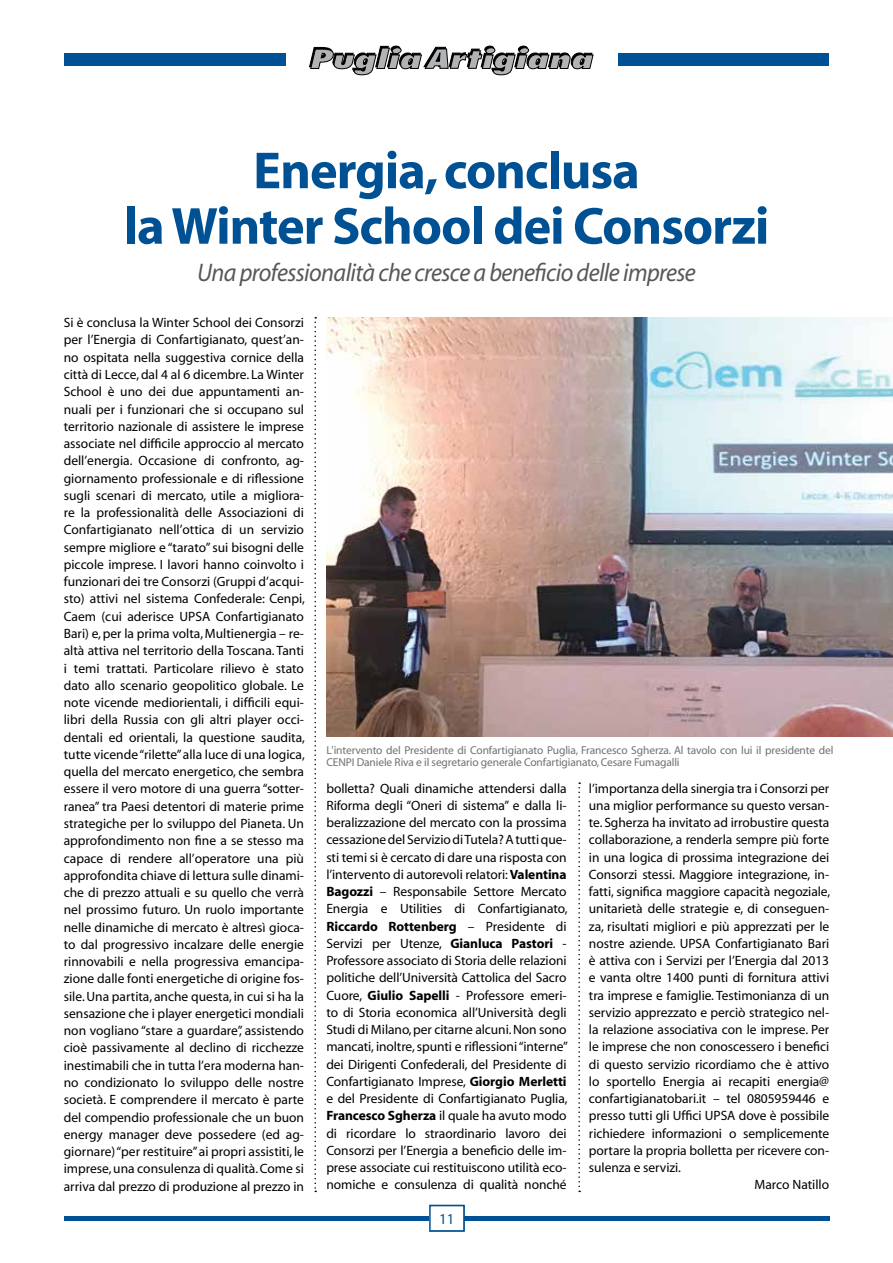
<style>
.page{position:relative;width:893px;height:1263px;background:#fff}
.page>*{position:absolute;margin:0;border:0;box-sizing:border-box;transform-origin:0 0}
.t1{font:700 52.5px/55.5px "Myriad";letter-spacing:-.02em;color:#005193;text-align:center}
.t2{font:italic 25.5px "Myriad";letter-spacing:-.025em;color:#58585a;scale:.95 1}
.t3{font:15px "Myriad";color:#005193}
.t4{font:13.5px/17.2px "Myriad";letter-spacing:-.005em;color:#000;text-align:justify}
.t5{font:11.4px/12px "Myriad";letter-spacing:-.01em;color:#707172}
.s1{font-weight:700}
</style>
<div class="page">
<div style="left:64px;top:1216px;width:766px;height:5px;background:#005193"></div>
<div style="left:64px;top:53px;width:222px;height:13px;background:#005193"></div>
<div style="left:618px;top:53px;width:211px;height:13px;background:#005193"></div>
<div style="left:430px;top:1205px;width:34px;height:26px;background:#fff"></div>
<div style="left:429px;top:1205px;width:36px;height:26px;border:2px solid #005193"></div>
<svg style="left:309px;top:46px;width:284px;height:29px"></svg>
<svg style="left:314px;top:317px;width:2px;height:875px"></svg>
<svg style="left:578px;top:782px;width:2px;height:410px"></svg>
<img style="left:326px;top:317px;width:567px;height:420px">
<h1 class="t1" style="left:124px;top:145px;width:647px">Energia, conclusa<br>la Winter School dei Consorzi</h1>
<h2 class="t2" style="left:197px;top:260px;width:527px">Una professionalità che cresce a beneficio delle imprese</h2>
<p class="t4" style="left:64px;top:315px;width:243px">Si è conclusa la Winter School dei Consorzi per l’Energia di Confartigianato, quest’an&shy;no ospitata nella suggestiva cornice della città di Lecce, dal 4 al 6 dicembre. La Winter School è uno dei due appuntamenti an&shy;nuali per i funzionari che si occupano sul territorio nazionale di assistere le imprese associate nel difficile approccio al mercato dell’energia. Occasione di confronto, ag&shy;giornamento professionale e di riflessione sugli scenari di mercato, utile a migliora&shy;re la professionalità delle Associazioni di Confartigianato nell’ottica di un servizio sempre migliore e “tarato” sui bisogni delle piccole imprese. I lavori hanno coinvolto i funzionari dei tre Consorzi (Gruppi d’acqui&shy;sto) attivi nel sistema Confederale: Cenpi, Caem (cui aderisce UPSA Confartigianato Bari) e, per la prima volta, Multienergia – re&shy;altà attiva nel territorio della Toscana. Tanti i temi trattati. Particolare rilievo è stato dato allo scenario geopolitico globale. Le note vicende mediorientali, i difficili equi&shy;libri della Russia con gli altri player occi&shy;dentali ed orientali, la questione saudita, tutte vicende “rilette” alla luce di una logica, quella del mercato energetico, che sembra essere il vero motore di una guerra “sotter&shy;ranea” tra Paesi detentori di materie prime strategiche per lo sviluppo del Pianeta. Un approfondimento non fine a se stesso ma capace di rendere all’operatore una più approfondita chiave di lettura sulle dinami&shy;che di prezzo attuali e su quello che verrà nel prossimo futuro. Un ruolo importante nelle dinamiche di mercato è altresì gioca&shy;to dal progressivo incalzare delle energie rinnovabili e nella progressiva emancipa&shy;zione dalle fonti energetiche di origine fos&shy;sile. Una partita, anche questa, in cui si ha la sensazione che i player energetici mondiali non vogliano “stare a guardare”, assistendo cioè passivamente al declino di ricchezze inestimabili che in tutta l’era moderna han&shy;no condizionato lo sviluppo delle nostre società. E comprendere il mercato è parte del compendio professionale che un buon energy manager deve possedere (ed ag&shy;giornare) “per restituire” ai propri assistiti, le imprese, una consulenza di qualità. Come si arriva dal prezzo di produzione al prezzo in</p>
<p class="t5" style="left:326px;top:744px;width:509px">L'intervento del Presidente di Confartigianato Puglia, Francesco Sgherza. Al tavolo con lui il presidente del<br>CENPI Daniele Riva e il segretario generale Confartigianato, Cesare Fumagalli</p>
<p class="t4" style="left:326px;top:780px;width:243px">bolletta? Quali dinamiche attendersi dalla Riforma degli “Oneri di sistema” e dalla li&shy;beralizzazione del mercato con la prossima cessazione del Servizio di Tutela? A tutti que&shy;sti temi si è cercato di dare una risposta con l’intervento di autorevoli relatori: <span class="s1">Valentina Bagozzi</span> – Responsabile Settore Mercato Energia e Utilities di Confartigianato, <span class="s1">Riccardo Rottenberg</span> – Presidente di Servizi per Utenze, <span class="s1">Gianluca Pastori</span> - Professore associato di Storia delle relazioni politiche dell’Università Cattolica del Sacro Cuore, <span class="s1">Giulio Sapelli</span> - Professore emeri&shy;to di Storia economica all’Università degli Studi di Milano, per citarne alcuni. Non sono mancati, inoltre, spunti e riflessioni “interne” dei Dirigenti Confederali, del Presidente di Confartigianato Imprese, <span class="s1">Giorgio Merletti </span>e del Presidente di Confartigianato Puglia, <span class="s1">Francesco Sgherza</span> il quale ha avuto modo di ricordare lo straordinario lavoro dei Consorzi per l’Energia a beneficio delle im&shy;prese associate cui restituiscono utilità eco&shy;nomiche e consulenza di qualità nonché</p>
<p class="t4" style="left:589px;top:780px;width:242px">l’importanza della sinergia tra i Consorzi per</p>
<p class="t4" style="left:589px;top:797px;width:242px">una miglior performance su questo versan-</p>
<p class="t4" style="left:589px;top:814px;width:242px">te. Sgherza ha invitato ad irrobustire questa</p>
<p class="t4" style="left:589px;top:832px;width:242px">collaborazione, a renderla sempre più forte</p>
<p class="t4" style="left:589px;top:849px;width:242px">in una logica di prossima integrazione dei</p>
<p class="t4" style="left:589px;top:866px;width:242px">Consorzi stessi. Maggiore integrazione, in-</p>
<p class="t4" style="left:589px;top:883px;width:243px">fatti, significa maggiore capacità negoziale,</p>
<p class="t4" style="left:589px;top:901px;width:242px">unitarietà delle strategie e, di conseguen-</p>
<p class="t4" style="left:589px;top:918px;width:242px">za, risultati migliori e più apprezzati per le</p>
<p class="t4" style="left:589px;top:935px;width:242px">nostre aziende. UPSA Confartigianato Bari</p>
<p class="t4" style="left:589px;top:952px;width:242px">è attiva con i Servizi per l’Energia dal 2013</p>
<p class="t4" style="left:589px;top:970px;width:242px">e vanta oltre 1400 punti di fornitura attivi</p>
<p class="t4" style="left:589px;top:987px;width:242px">tra imprese e famiglie. Testimonianza di un</p>
<p class="t4" style="left:589px;top:1004px;width:242px">servizio apprezzato e perciò strategico nel-</p>
<p class="t4" style="left:589px;top:1021px;width:242px">la relazione associativa con le imprese. Per</p>
<p class="t4" style="left:589px;top:1039px;width:242px">le imprese che non conoscessero i benefici</p>
<p class="t4" style="left:589px;top:1056px;width:242px">di questo servizio ricordiamo che è attivo</p>
<p class="t4" style="left:589px;top:1073px;width:242px">lo sportello Energia ai recapiti energia@</p>
<p class="t4" style="left:589px;top:1090px;width:242px">confartigianatobari.it – tel 0805959446 e</p>
<p class="t4" style="left:589px;top:1108px;width:242px">presso tutti gli Uffici UPSA dove è possibile</p>
<p class="t4" style="left:589px;top:1125px;width:242px">richiedere informazioni o semplicemente</p>
<p class="t4" style="left:589px;top:1142px;width:242px">portare la propria bolletta per ricevere con-</p>
<p class="t4" style="left:589px;top:1159px;width:94px">sulenza e servizi.</p>
<p class="t4" style="left:754px;top:1177px;width:76px">Marco Natillo</p>
<p class="t3" style="left:439px;top:1211px;width:17px">11</p>
</div>
